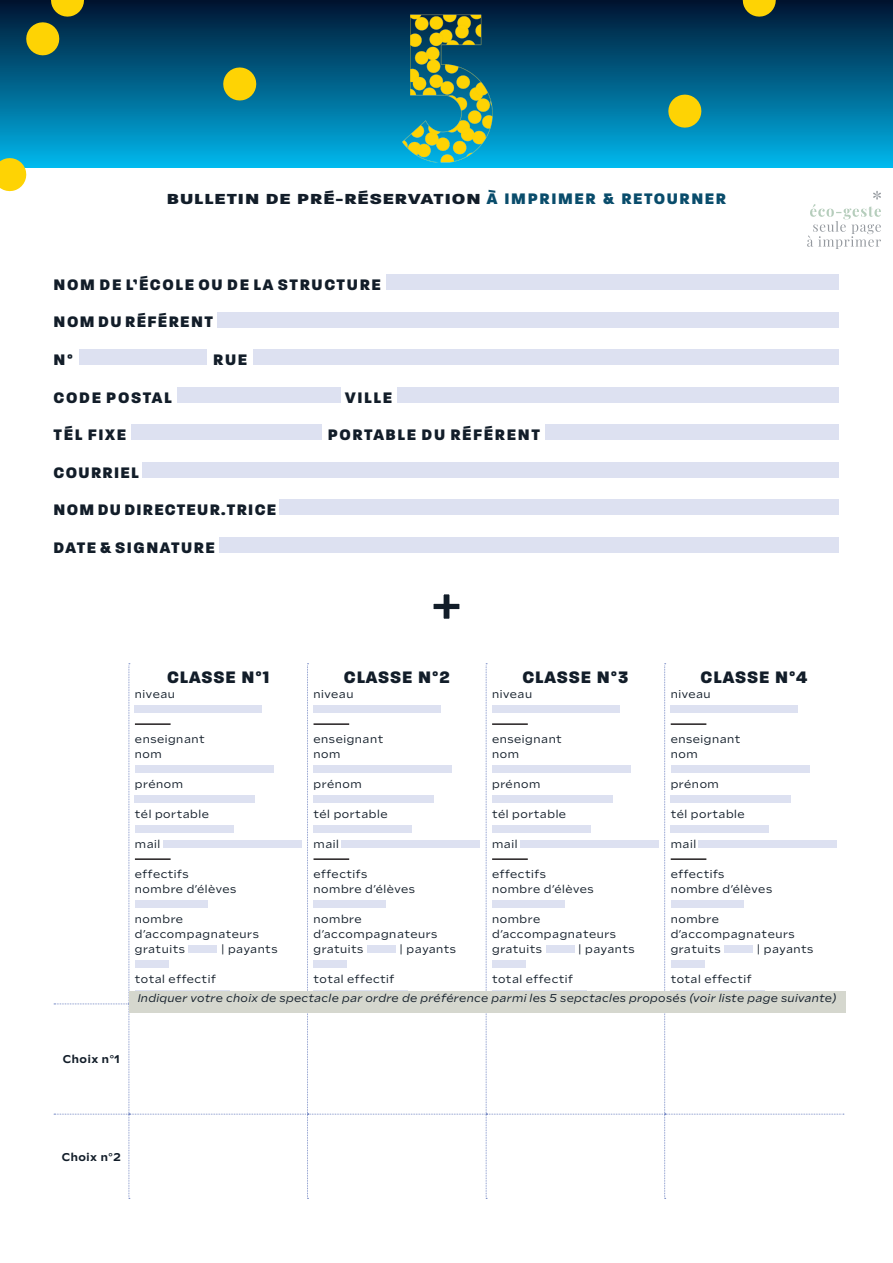
<style>
.page{position:relative;width:893px;height:1263px;background:#fff}
.page>*{position:absolute;margin:0;border:0;box-sizing:border-box;transform-origin:0 0}
.t1{font:800 18px "Paralucent";letter-spacing:.05em;color:#121d29}
.t2{font:800 16.5px "Paralucent";letter-spacing:.09em;color:#121d29}
.t3{font:800 15.75px "Paralucent";letter-spacing:.05em;color:#121d29;scale:1.25 1}
.t4{font:11.25px/15px "Sculpin";letter-spacing:.05em;color:#121d29}
.t5{font:italic 11.25px "Sculpin";letter-spacing:.03em;color:#121d29}
.t6{font:700 11.25px "Sculpin";letter-spacing:.05em;color:#121d29}
.s1{font-size:16.5px;color:#094c6b}
</style>
<div class="page">
<div style="left:386px;top:274px;width:453px;height:16px;background:#dde1f1"></div>
<div style="left:217px;top:312px;width:622px;height:15px;background:#dde1f1"></div>
<div style="left:79px;top:349px;width:128px;height:16px;background:#dde1f1"></div>
<div style="left:253px;top:349px;width:586px;height:16px;background:#dde1f1"></div>
<div style="left:177px;top:387px;width:163px;height:15px;background:#dde1f1"></div>
<div style="left:397px;top:387px;width:442px;height:15px;background:#dde1f1"></div>
<div style="left:131px;top:424px;width:191px;height:16px;background:#dde1f1"></div>
<div style="left:545px;top:424px;width:294px;height:16px;background:#dde1f1"></div>
<div style="left:142px;top:462px;width:697px;height:15px;background:#dde1f1"></div>
<div style="left:280px;top:499px;width:559px;height:16px;background:#dde1f1"></div>
<div style="left:219px;top:537px;width:620px;height:15px;background:#dde1f1"></div>
<svg style="left:807px;top:191px;width:74px;height:58px"></svg>
<svg style="left:54px;top:663px;width:790px;height:536px"></svg>
<div style="left:135px;top:705px;width:127px;height:8px;background:#dde1f1"></div>
<hr style="left:135px;top:723px;width:36px;height:2px;background:#231f20">
<div style="left:135px;top:765px;width:139px;height:8px;background:#dde1f1"></div>
<div style="left:135px;top:795px;width:120px;height:8px;background:#dde1f1"></div>
<div style="left:135px;top:825px;width:98px;height:8px;background:#dde1f1"></div>
<div style="left:163px;top:840px;width:139px;height:8px;background:#dde1f1"></div>
<hr style="left:135px;top:858px;width:36px;height:2px;background:#231f20">
<div style="left:135px;top:900px;width:73px;height:8px;background:#dde1f1"></div>
<div style="left:188px;top:945px;width:29px;height:8px;background:#dde1f1"></div>
<div style="left:135px;top:960px;width:34px;height:8px;background:#dde1f1"></div>
<div style="left:135px;top:990px;width:94px;height:8px;background:#dde1f1"></div>
<div style="left:314px;top:705px;width:127px;height:8px;background:#dde1f1"></div>
<hr style="left:314px;top:723px;width:35px;height:2px;background:#231f20">
<div style="left:314px;top:765px;width:138px;height:8px;background:#dde1f1"></div>
<div style="left:314px;top:795px;width:120px;height:8px;background:#dde1f1"></div>
<div style="left:314px;top:825px;width:98px;height:8px;background:#dde1f1"></div>
<div style="left:341px;top:840px;width:139px;height:8px;background:#dde1f1"></div>
<hr style="left:314px;top:858px;width:35px;height:2px;background:#231f20">
<div style="left:314px;top:900px;width:72px;height:8px;background:#dde1f1"></div>
<div style="left:367px;top:945px;width:29px;height:8px;background:#dde1f1"></div>
<div style="left:314px;top:960px;width:33px;height:8px;background:#dde1f1"></div>
<div style="left:314px;top:990px;width:94px;height:8px;background:#dde1f1"></div>
<div style="left:492px;top:705px;width:127px;height:8px;background:#dde1f1"></div>
<hr style="left:492px;top:723px;width:36px;height:2px;background:#231f20">
<div style="left:492px;top:765px;width:139px;height:8px;background:#dde1f1"></div>
<div style="left:492px;top:795px;width:120px;height:8px;background:#dde1f1"></div>
<div style="left:492px;top:825px;width:99px;height:8px;background:#dde1f1"></div>
<div style="left:520px;top:840px;width:139px;height:8px;background:#dde1f1"></div>
<hr style="left:492px;top:858px;width:36px;height:2px;background:#231f20">
<div style="left:492px;top:900px;width:73px;height:8px;background:#dde1f1"></div>
<div style="left:546px;top:945px;width:29px;height:8px;background:#dde1f1"></div>
<div style="left:492px;top:960px;width:34px;height:8px;background:#dde1f1"></div>
<div style="left:492px;top:990px;width:95px;height:8px;background:#dde1f1"></div>
<div style="left:671px;top:705px;width:127px;height:8px;background:#dde1f1"></div>
<hr style="left:671px;top:723px;width:35px;height:2px;background:#231f20">
<div style="left:671px;top:765px;width:138px;height:8px;background:#dde1f1"></div>
<div style="left:671px;top:795px;width:120px;height:8px;background:#dde1f1"></div>
<div style="left:671px;top:825px;width:98px;height:8px;background:#dde1f1"></div>
<div style="left:698px;top:840px;width:139px;height:8px;background:#dde1f1"></div>
<hr style="left:671px;top:858px;width:35px;height:2px;background:#231f20">
<div style="left:671px;top:900px;width:72px;height:8px;background:#dde1f1"></div>
<div style="left:724px;top:945px;width:29px;height:8px;background:#dde1f1"></div>
<div style="left:671px;top:960px;width:34px;height:8px;background:#dde1f1"></div>
<div style="left:671px;top:990px;width:94px;height:8px;background:#dde1f1"></div>
<svg style="left:433px;top:594px;width:27px;height:25px"></svg>
<div style="left:129px;top:991px;width:716px;height:21px;background:#d5d7ce"></div>
<div style="left:0;top:0;width:893px;height:168px;background:linear-gradient(to bottom,#00132f,#00b5ea)"></div>
<svg style="left:24px;top:0;width:62px;height:57px;background:#5c6a34"></svg>
<svg style="left:741px;top:0;width:37px;height:19px"></svg>
<svg style="left:666px;top:93px;width:37px;height:37px"></svg>
<img style="left:370px;top:12px;width:151px;height:152px">
<svg style="left:221px;top:66px;width:37px;height:36px"></svg>
<svg style="left:0;top:156px;width:28px;height:36px"></svg>
<h3 class="t3" style="left:167px;top:189px;width:449px">BULLETIN DE PRÉ-RÉSERVATION <span class="s1">À IMPRIMER &amp; RETOURNER</span></h3>
<h2 class="t2" style="left:54px;top:275px;width:329px">NOM DE L’ÉCOLE OU DE LA STRUCTURE</h2>
<h2 class="t2" style="left:54px;top:312px;width:161px">NOM DU RÉFÉRENT</h2>
<h2 class="t2" style="left:54px;top:350px;width:21px">N°</h2>
<h2 class="t2" style="left:213px;top:350px;width:35px">RUE</h2>
<h2 class="t2" style="left:54px;top:387px;width:120px">CODE POSTAL</h2>
<h2 class="t2" style="left:345px;top:387px;width:48px">VILLE</h2>
<h2 class="t2" style="left:54px;top:425px;width:74px">TÉL FIXE</h2>
<h2 class="t2" style="left:328px;top:425px;width:214px">PORTABLE DU RÉFÉRENT</h2>
<h2 class="t2" style="left:54px;top:462px;width:87px">COURRIEL</h2>
<h2 class="t2" style="left:54px;top:500px;width:224px">NOM DU DIRECTEUR.TRICE</h2>
<h2 class="t2" style="left:54px;top:537px;width:163px">DATE &amp; SIGNATURE</h2>
<h1 class="t1" style="left:167px;top:666px;width:104px">CLASSE N°1</h1>
<p class="t4" style="left:135px;top:686px;width:42px">niveau</p>
<p class="t4" style="left:135px;top:731px;width:71px">enseignant nom</p>
<p class="t4" style="left:135px;top:776px;width:50px">prénom</p>
<p class="t4" style="left:135px;top:806px;width:76px">tél portable</p>
<p class="t4" style="left:135px;top:836px;width:27px">mail</p>
<p class="t4" style="left:135px;top:866px;width:103px">effectifs nombre d’élèves</p>
<p class="t4" style="left:135px;top:911px;width:125px">nombre d’accompagnateurs gratuits</p>
<p class="t4" style="left:221px;top:941px;width:58px">| payants</p>
<h1 class="t1" style="left:344px;top:666px;width:108px">CLASSE N°2</h1>
<p class="t4" style="left:314px;top:686px;width:42px">niveau</p>
<p class="t4" style="left:314px;top:731px;width:71px">enseignant nom</p>
<p class="t4" style="left:314px;top:776px;width:50px">prénom</p>
<p class="t4" style="left:314px;top:806px;width:76px">tél portable</p>
<p class="t4" style="left:314px;top:836px;width:27px">mail</p>
<p class="t4" style="left:314px;top:866px;width:103px">effectifs nombre d’élèves</p>
<p class="t4" style="left:314px;top:911px;width:125px">nombre d’accompagnateurs gratuits</p>
<p class="t4" style="left:400px;top:941px;width:58px">| payants</p>
<h1 class="t1" style="left:522px;top:666px;width:107px">CLASSE N°3</h1>
<p class="t4" style="left:492px;top:686px;width:42px">niveau</p>
<p class="t4" style="left:492px;top:731px;width:71px">enseignant nom</p>
<p class="t4" style="left:492px;top:776px;width:50px">prénom</p>
<p class="t4" style="left:492px;top:806px;width:76px">tél portable</p>
<p class="t4" style="left:492px;top:836px;width:27px">mail</p>
<p class="t4" style="left:492px;top:866px;width:103px">effectifs nombre d’élèves</p>
<p class="t4" style="left:492px;top:911px;width:125px">nombre d’accompagnateurs gratuits</p>
<p class="t4" style="left:578px;top:941px;width:58px">| payants</p>
<h1 class="t1" style="left:701px;top:666px;width:108px">CLASSE N°4</h1>
<p class="t4" style="left:671px;top:686px;width:42px">niveau</p>
<p class="t4" style="left:671px;top:731px;width:71px">enseignant nom</p>
<p class="t4" style="left:671px;top:776px;width:50px">prénom</p>
<p class="t4" style="left:671px;top:806px;width:76px">tél portable</p>
<p class="t4" style="left:671px;top:836px;width:27px">mail</p>
<p class="t4" style="left:671px;top:866px;width:103px">effectifs nombre d’élèves</p>
<p class="t4" style="left:671px;top:911px;width:125px">nombre d’accompagnateurs gratuits</p>
<p class="t4" style="left:757px;top:941px;width:58px">| payants</p>
<p class="t4" style="left:135px;top:971px;width:82px">total effectif</p>
<p class="t4" style="left:314px;top:971px;width:82px">total effectif</p>
<p class="t4" style="left:492px;top:971px;width:82px">total effectif</p>
<p class="t4" style="left:671px;top:971px;width:82px">total effectif</p>
<p class="t5" style="left:138px;top:991px;width:700px">Indiquer votre choix de spectacle par ordre de préférence parmi les 5 sepctacles proposés (voir liste page suivante)</p>
<p class="t6" style="left:63px;top:1053px;width:58px">Choix n°1</p>
<p class="t6" style="left:62px;top:1150px;width:61px">Choix n°2</p>
</div>
